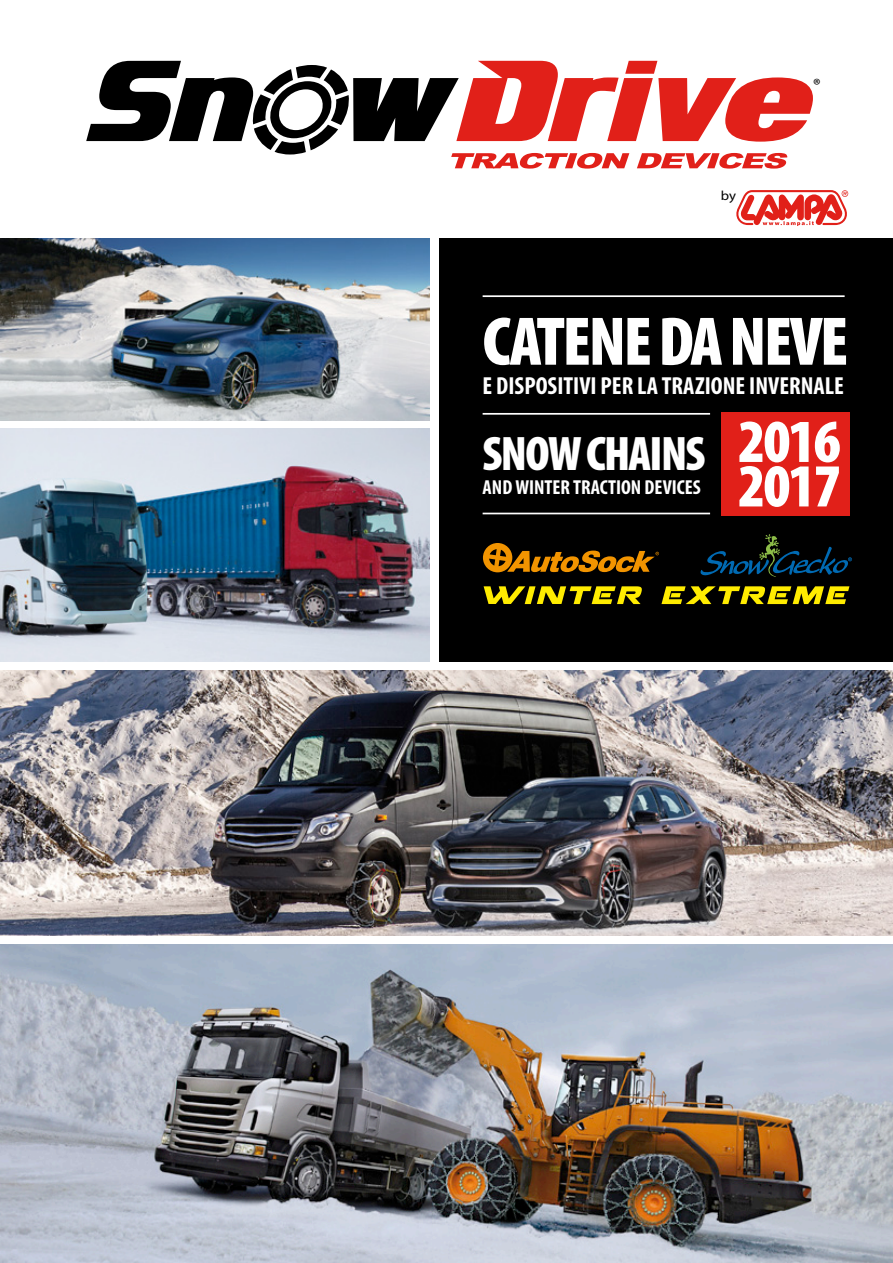
<style>
.page{position:relative;width:893px;height:1263px;background:#fff}
.page>*{position:absolute;margin:0;border:0;box-sizing:border-box;transform-origin:0 0}
.t1{font:900 condensed 69.3px "Myriad Pro";letter-spacing:-.035em;color:#fff}
.t2{font:900 condensed 61.5px/44.5px "Myriad Pro";letter-spacing:-.035em;color:#fff}
.t3{font:900 condensed 48.75px "Myriad Pro";letter-spacing:-.035em;color:#fff}
.t4{font:700 condensed 24.75px "Myriad Pro";color:#fff}
.t5{font:700 condensed 20.25px "Myriad Pro";color:#fff}
.t6{font:18px "Myriad Pro";color:#000}
.t7{font:13.2px "Myriad Pro";color:#000;scale:1.11 1}
</style>
<div class="page">
<img style="left:0;top:238px;width:429px;height:182px">
<img style="left:0;top:428px;width:429px;height:233px">
<img style="left:0;top:670px;width:893px;height:265px">
<img style="left:0;top:945px;width:893px;height:318px">
<div style="left:439px;top:238px;width:454px;height:423px;background:#000"></div>
<svg style="left:736px;top:190px;width:113px;height:36px"></svg>
<svg style="left:86px;top:61px;width:727px;height:108px"></svg>
<svg style="left:484px;top:586px;width:158px;height:18px"></svg>
<svg style="left:661px;top:586px;width:188px;height:18px"></svg>
<svg style="left:483px;top:543px;width:176px;height:29px"></svg>
<hr style="left:483px;top:513px;width:227px;height:1px;background:#fff">
<hr style="left:483px;top:413px;width:227px;height:2px;background:#fff">
<hr style="left:483px;top:295px;width:362px;height:2px;background:#fff">
<div style="left:722px;top:412px;width:128px;height:104px;background:#e12019"></div>
<svg style="left:700px;top:534px;width:152px;height:43px"></svg>
<p class="t7" style="left:721px;top:187px;width:15px">by</p>
<p class="t6" style="left:813px;top:74px;width:9px">®</p>
<h1 class="t1" style="left:483px;top:297px;width:367px">CATENE DA NEVE</h1>
<p class="t4" style="left:483px;top:371px;width:363px">E DISPOSITIVI PER LA TRAZIONE INVERNALE</p>
<h3 class="t3" style="left:483px;top:422px;width:224px">SNOW CHAINS</h3>
<p class="t5" style="left:483px;top:475px;width:220px">AND WINTER TRACTION DEVICES</p>
<h2 class="t2" style="left:738px;top:417px;width:104px">2016<br>2017</h2>
</div>
